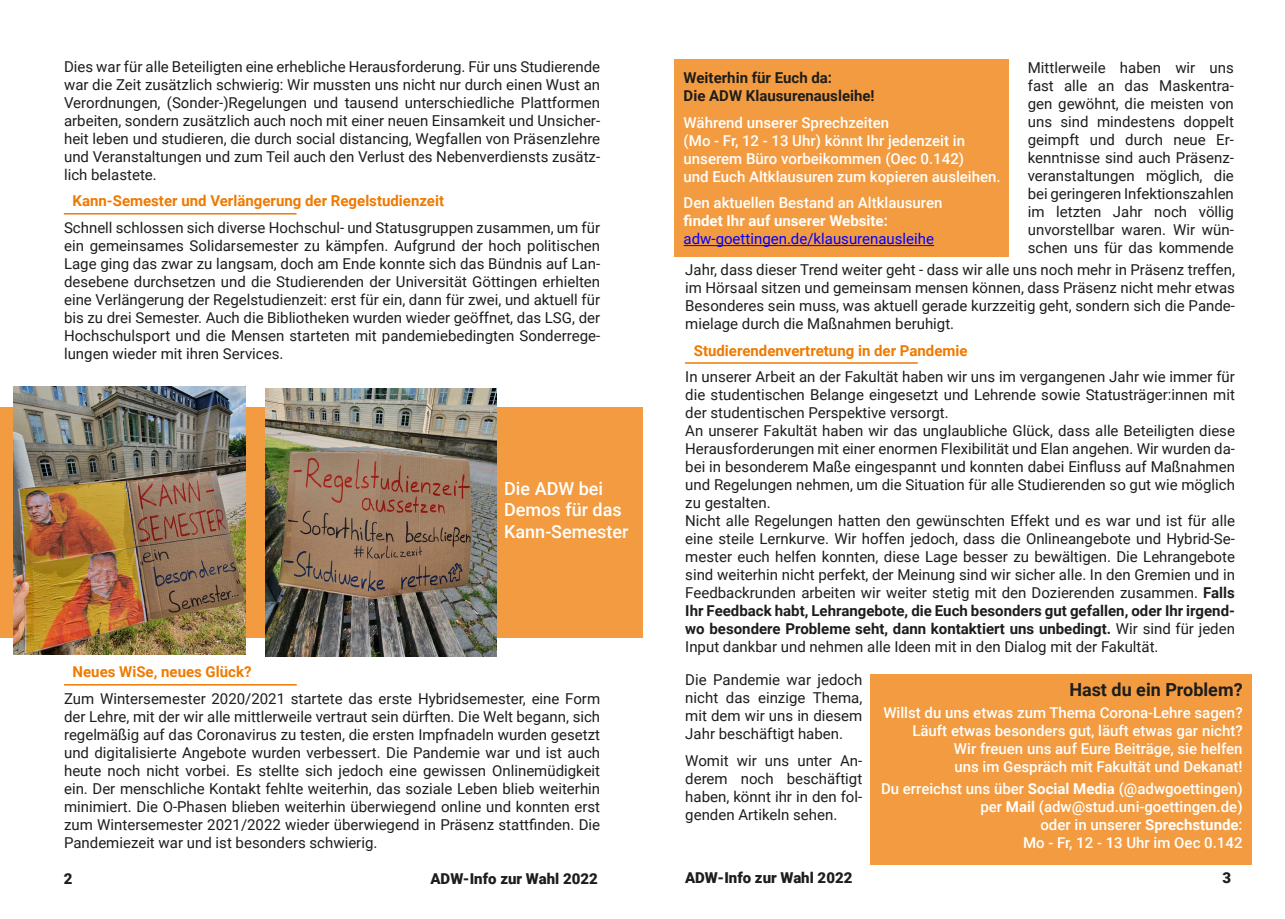
<style>
.page{position:relative;width:1285px;height:919px;background:#fff}
.page>*{position:absolute;margin:0;border:0;box-sizing:border-box;transform-origin:0 0}
.t1{font:500 18px/21.6px "Roboto";color:#fff}
.t2{font:700 18px "Roboto";color:#1d1d1b}
.t3{font:15px/18px "Roboto";color:#1d1d1b;text-align:justify}
.t4{font:500 15px/18px "Roboto";color:#fff;text-align:right}
.t5{font:700 15px "Roboto";color:#ef7a00}
.t6{font:700 15px/18px "Roboto";color:#1d1d1b}
.t7{font:900 15px "Roboto";color:#1d1d1b}
.t8{font:15px "Roboto";color:#00f}
.t9{font:700 15px "Roboto";color:#fff}
.s1{font-weight:700}
</style>
<div class="page">
<div style="left:674px;top:59px;width:333px;height:197px;background:#f39b40"></div>
<hr style="left:64px;top:684px;width:233px;height:1px;background:#ef7a00">
<hr style="left:64px;top:213px;width:232px;height:1px;background:#ef7a00">
<div style="left:0;top:407px;width:642px;height:231px;background:#f39b40"></div>
<img style="left:13px;top:387px;width:233px;height:267px">
<img style="left:266px;top:389px;width:230px;height:268px">
<div style="left:870px;top:674px;width:381px;height:190px;background:#f39b40"></div>
<hr style="left:685px;top:362px;width:232px;height:2px;background:#ef7a00">
<hr style="left:683px;top:245px;width:250px;height:1px;background:#00f">
<p class="t3" style="left:64px;top:57px;width:537px">Dies war für alle Beteiligten eine erhebliche Herausforderung. Für uns Studierende war die Zeit zusätzlich schwierig: Wir mussten uns nicht nur durch einen Wust an Verordnungen, (Sonder-)Regelungen und tausend unterschiedliche Plattformen arbeiten, sondern zusätzlich auch noch mit einer neuen Einsamkeit und Unsicher&shy;heit leben und studieren, die durch social distancing, Wegfallen von Präsenzlehre und Veranstaltungen und zum Teil auch den Verlust des Nebenverdiensts zusätz&shy;lich belastete.</p>
<p class="t5" style="left:73px;top:190px;width:373px">Kann-Semester und Verlängerung der Regelstudienzeit</p>
<p class="t3" style="left:64px;top:218px;width:537px">Schnell schlossen sich diverse Hochschul- und Statusgruppen zusammen, um für ein gemeinsames Solidarsemester zu kämpfen. Aufgrund der hoch politischen Lage ging das zwar zu langsam, doch am Ende konnte sich das Bündnis auf Lan&shy;desebene durchsetzen und die Studierenden der Universität Göttingen erhielten eine Verlängerung der Regelstudienzeit: erst für ein, dann für zwei, und aktuell für bis zu drei Semester. Auch die Bibliotheken wurden wieder geöffnet, das LSG, der Hochschulsport und die Mensen starteten mit pandemiebedingten Sonderrege&shy;lungen wieder mit ihren Services.</p>
<p class="t1" style="left:504px;top:477px;width:126px">Die ADW bei<br>Demos für das<br>Kann-Semester</p>
<p class="t5" style="left:73px;top:661px;width:180px">Neues WiSe, neues Glück?</p>
<p class="t3" style="left:64px;top:688px;width:537px">Zum Wintersemester 2020/2021 startete das erste Hybridsemester, eine Form der Lehre, mit der wir alle mittlerweile vertraut sein dürften. Die Welt begann, sich regelmäßig auf das Coronavirus zu testen, die ersten Impfnadeln wurden gesetzt und digitalisierte Angebote wurden verbessert. Die Pandemie war und ist auch heute noch nicht vorbei. Es stellte sich jedoch eine gewissen Onlinemüdigkeit ein. Der menschliche Kontakt fehlte weiterhin, das soziale Leben blieb weiterhin minimiert. Die O-Phasen blieben weiterhin überwiegend online und konnten erst zum Wintersemester 2021/2022 wieder überwiegend in Präsenz stattfinden. Die Pandemiezeit war und ist besonders schwierig.</p>
<p class="t3" style="left:1027px;top:58px;width:207px">Mittlerweile haben wir uns fast alle an das Maskentra&shy;gen gewöhnt, die meisten von uns sind mindestens doppelt geimpft und durch neue Er&shy;kenntnisse sind auch Präsenz&shy;veranstaltungen möglich, die bei geringeren Infektionszahlen im letzten Jahr noch völlig unvorstellbar waren. Wir wün&shy;schen uns für das kommende</p>
<p class="t3" style="left:685px;top:260px;width:551px">Jahr, dass dieser Trend weiter geht - dass wir alle uns noch mehr in Präsenz treffen, im Hörsaal sitzen und gemeinsam mensen können, dass Präsenz nicht mehr etwas Besonderes sein muss, was aktuell gerade kurzzeitig geht, sondern sich die Pande&shy;mielage durch die Maßnahmen beruhigt.</p>
<p class="t5" style="left:693px;top:339px;width:275px">Studierendenvertretung in der Pandemie</p>
<p class="t3" style="left:685px;top:367px;width:551px;text-align:left">In unserer Arbeit an der Fakultät haben wir uns im vergangenen Jahr wie immer für die studentischen Belange eingesetzt und Lehrende sowie Statusträger:innen mit der studentischen Perspektive versorgt.<br>An unserer Fakultät haben wir das unglaubliche Glück, dass alle Beteiligten diese Herausforderungen mit einer enormen Flexibilität und Elan angehen. Wir wurden da&shy;bei in besonderem Maße eingespannt und konnten dabei Einfluss auf Maßnahmen und Regelungen nehmen, um die Situation für alle Studierenden so gut wie möglich zu gestalten.<br>Nicht alle Regelungen hatten den gewünschten Effekt und es war und ist für alle eine steile Lernkurve. Wir hoffen jedoch, dass die Onlineangebote und Hybrid-Se&shy;mester euch helfen konnten, diese Lage besser zu bewältigen. Die Lehrangebote sind weiterhin nicht perfekt, der Meinung sind wir sicher alle. In den Gremien und in Feedbackrunden arbeiten wir weiter stetig mit den Dozierenden zusammen. <span class="s1">Falls Ihr Feedback habt, Lehrangebote, die Euch besonders gut gefallen, oder Ihr irgend&shy;wo besondere Probleme seht, dann kontaktiert uns unbedingt.</span> Wir sind für jeden Input dankbar und nehmen alle Ideen mit in den Dialog mit der Fakultät.</p>
<p class="t3" style="left:685px;top:670px;width:178px">Die Pandemie war jedoch nicht das einzige Thema, mit dem wir uns in diesem Jahr beschäftigt haben.</p>
<p class="t3" style="left:685px;top:751px;width:178px">Womit wir uns unter An&shy;derem noch beschäftigt haben, könnt ihr in den fol&shy;genden Artikeln sehen.</p>
<p class="t6" style="left:683px;top:68px;width:192px">Weiterhin für Euch da:<br>Die ADW Klausurenausleihe!</p>
<p class="t4" style="left:683px;top:113px;width:318px;text-align:left">Während unserer Sprechzeiten<br>(Mo - Fr, 12 - 13 Uhr) könnt Ihr jedenzeit in unserem Büro vorbeikommen (Oec 0.142)<br>und Euch Altklausuren zum kopieren ausleihen.</p>
<p class="t4" style="left:683px;top:193px;width:260px">Den aktuellen Bestand an Altklausuren</p>
<p class="t9" style="left:683px;top:210px;width:206px">findet Ihr auf unserer Website:</p>
<p class="t8" style="left:683px;top:228px;width:252px">adw-goettingen.de/klausurenausleihe</p>
<p class="t2" style="left:1069px;top:676px;width:175px">Hast du ein Problem?</p>
<p class="t4" style="left:883px;top:703px;width:360px">Willst du uns etwas zum Thema Corona-Lehre sagen?<br>Läuft etwas besonders gut, läuft etwas gar nicht?<br>Wir freuen uns auf Eure Beiträge, sie helfen<br>uns im Gespräch mit Fakultät und Dekanat!</p>
<p class="t4" style="left:880px;top:779px;width:363px">Du erreichst uns über <span class="s1">Social Media</span> (@adwgoettingen) per <span class="s1">Mail</span> (adw@stud.uni-goettingen.de)<br>oder in unserer <span class="s1">Sprechstunde</span>:<br>Mo - Fr, 12 - 13 Uhr im Oec 0.142</p>
<p class="t7" style="left:64px;top:868px;width:10px">2</p>
<p class="t7" style="left:430px;top:868px;width:169px">ADW-Info zur Wahl 2022</p>
<p class="t7" style="left:685px;top:867px;width:169px">ADW-Info zur Wahl 2022</p>
<p class="t7" style="left:1222px;top:867px;width:10px">3</p>
</div>
